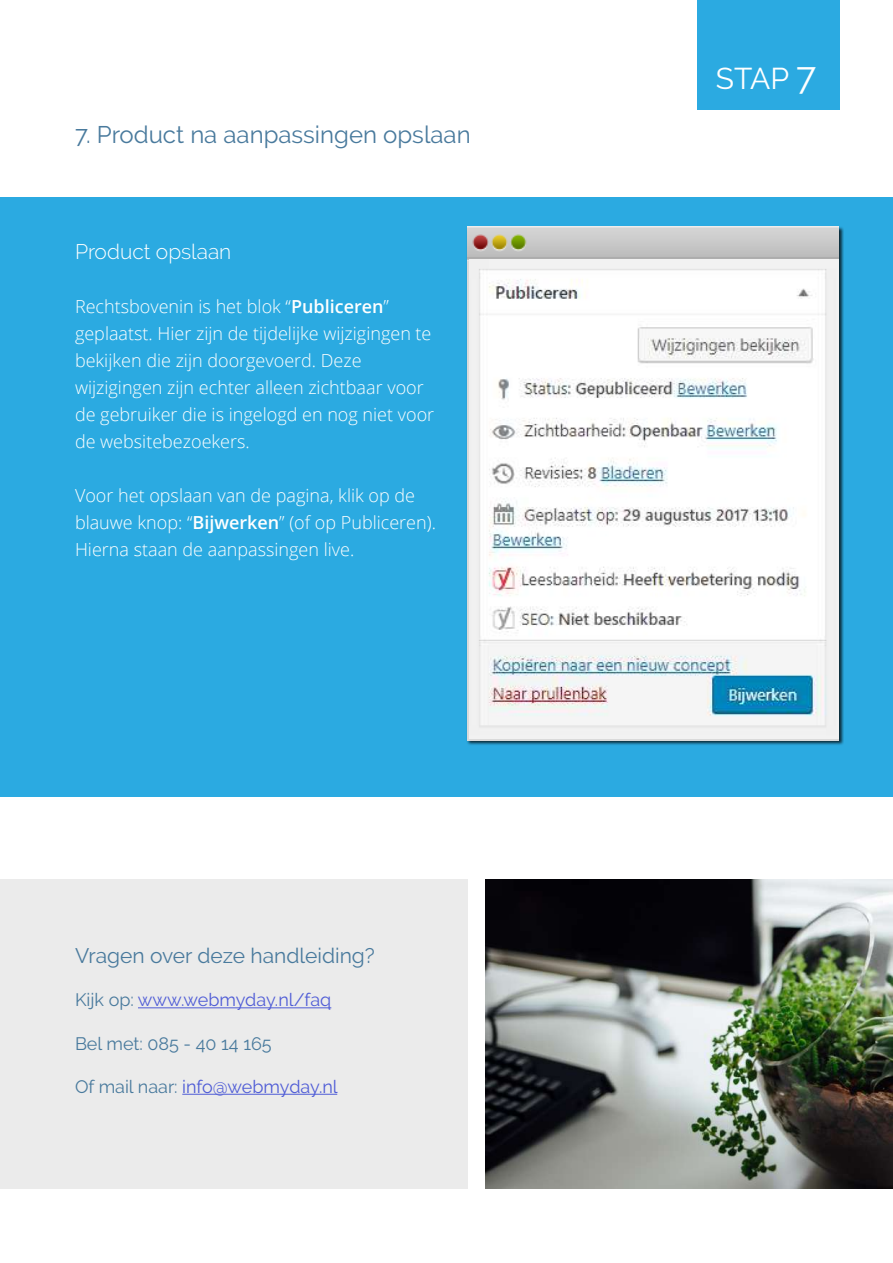
<style>
.page{position:relative;width:893px;height:1263px;background:#fff}
.page>*{position:absolute;margin:0;border:0;box-sizing:border-box;transform-origin:0 0}
.t1{font:30px "Raleway";color:#fff}
.t2{font:24px "Raleway";color:#497a9d}
.t3{font:21px "Raleway";color:#497a9d}
.t4{font:300 21px "Raleway";color:#fff}
.t5{font:300 18px/27px "Open Sans";color:#fff}
.t6{font:18px "Raleway";color:#4f5cd6}
.t7{font:18px "Raleway";color:#497a9d}
.s1{font-weight:600}
.s2{color:#497a9d}
.s3{font-size:37.5px}
</style>
<div class="page">
<div style="left:697px;top:0;width:142px;height:110px;background:#2baae1"></div>
<div style="left:0;top:197px;width:893px;height:600px;background:#2baae1"></div>
<div style="left:467px;top:226px;width:377px;height:520px;background:#000;opacity:.75"></div>
<img style="left:467px;top:227px;width:372px;height:514px">
<img style="left:470px;top:260px;width:369px;height:479px">
<div style="left:0;top:879px;width:467px;height:309px;background:#ebebeb"></div>
<img style="left:485px;top:879px;width:408px;height:309px">
<hr style="left:138px;top:1007px;width:193px;height:1px;background:#4f5cd6">
<hr style="left:182px;top:1094px;width:155px;height:1px;background:#4f5cd6">
<h2 class="t2" style="left:75px;top:120px;width:397px">7. Product na aanpassingen opslaan</h2>
<p class="t4" style="left:75px;top:239px;width:158px">Product opslaan</p>
<p class="t5" style="left:75px;top:292px;width:361px">Rechtsbovenin is het blok “<span class="s1">Publiceren</span>” geplaatst. Hier zijn de tijdelijke wijzigingen te bekijken die zijn doorgevoerd. Deze wijzigingen zijn echter alleen zichtbaar voor de gebruiker die is ingelogd en nog niet voor de websitebezoekers.</p>
<p class="t5" style="left:75px;top:481px;width:362px">Voor het opslaan van de pagina, klik op de blauwe knop: “<span class="s1">Bijwerken</span>” (of op Publiceren).<br>Hierna staan de aanpassingen live.</p>
<p class="t3" style="left:75px;top:944px;width:301px">Vragen over deze handleiding?</p>
<p class="t6" style="left:75px;top:990px;width:258px"><span class="s2">Kijk op:</span> www.webmyday.nl/faq</p>
<p class="t7" style="left:75px;top:1033px;width:198px">Bel met: 085 - 40 14 165</p>
<p class="t6" style="left:75px;top:1076px;width:264px"><span class="s2">Of mail naar:</span> info@webmyday.nl</p>
<h1 class="t1" style="left:716px;top:61px;width:102px">STAP <span class="s3">7</span></h1>
</div>
